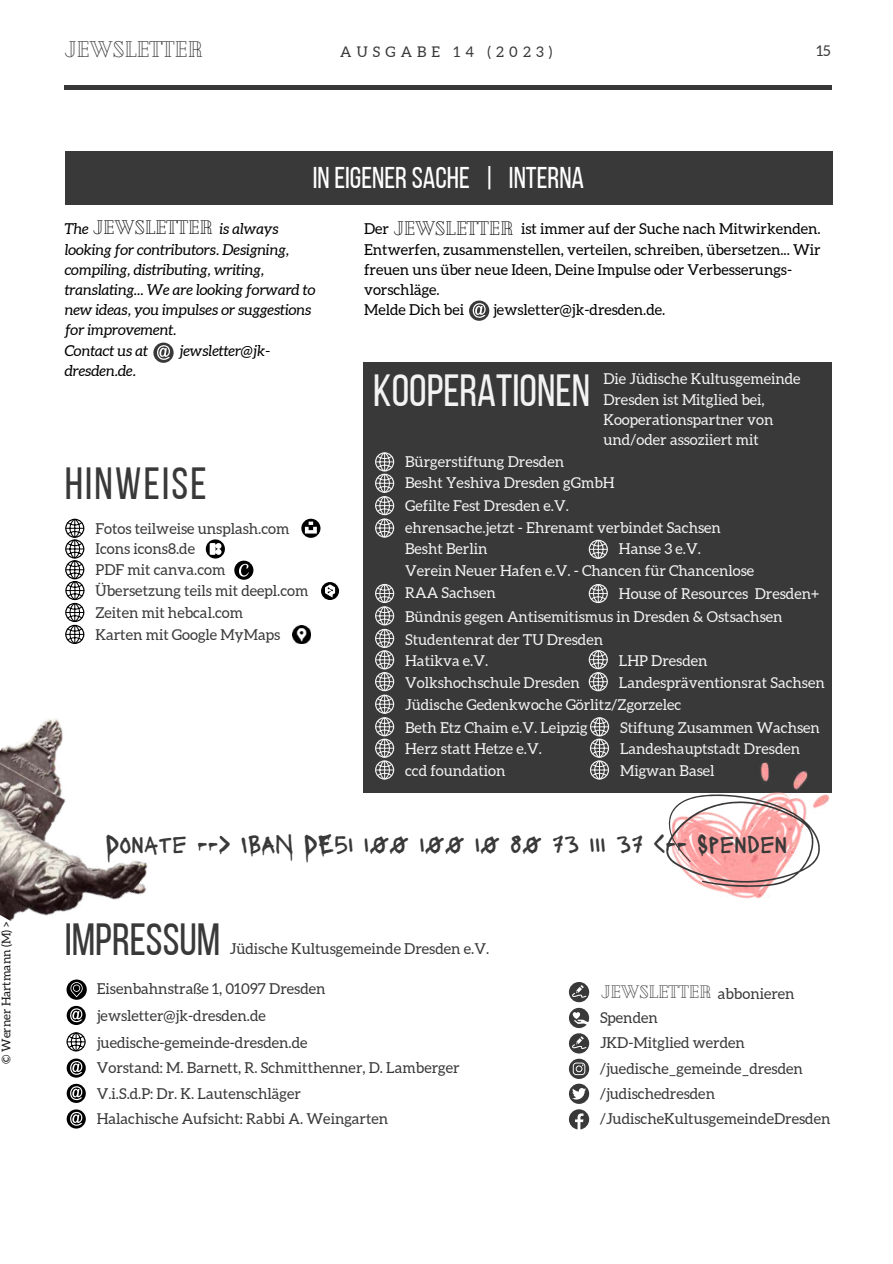
<style>
.page{position:relative;width:893px;height:1264px;background:#fff}
.page>*{position:absolute;margin:0;border:0;box-sizing:border-box;transform-origin:0 0}
.t1{font:45px "Bebas Neue";color:#f3f3f3}
.t2{font:45px "Bebas Neue";color:#393939}
.t3{font:45px "Bebas Neue";letter-spacing:.05em;color:#393939}
.t4{font:30px "Bebas Neue";color:#fff}
.t5{font:25.5px "Lacquer";color:#393939}
.t6{font:22.5px "Cheque";color:#393939}
.t7{font:19.5px "Cheque";color:#000}
.t8{font:18px "Cheque";color:#393939}
.t9{font:15px/21.9px "Aleo";color:#f3f3f3}
.t10{font:15px/21px "Aleo";color:#393939}
.t11{font:15px/20.2px "Aleo";color:#000}
.t12{font:italic 15px/20.2px "Aleo";color:#000}
.t13{font:15px "Aleo";color:#fff}
.t14{font:14.7px "Aleo";letter-spacing:.35em;color:#393939}
.t15{font:12px "Aleo";color:#1a1a1a}
.s1{font-family:"Aleo";font-size:15px}
</style>
<div class="page">
<hr style="left:65px;top:86px;width:766px;height:3px;background:#393939">
<div style="left:364px;top:363px;width:467px;height:429px;background:#393939"></div>
<svg style="left:301px;top:518px;width:19px;height:20px"></svg>
<svg style="left:206px;top:539px;width:19px;height:19px"></svg>
<svg style="left:234px;top:560px;width:19px;height:19px"></svg>
<svg style="left:569px;top:1109px;width:20px;height:20px"></svg>
<svg style="left:569px;top:982px;width:20px;height:121px"></svg>
<svg style="left:67px;top:1109px;width:19px;height:19px"></svg>
<svg style="left:67px;top:1005px;width:19px;height:20px"></svg>
<svg style="left:66px;top:979px;width:21px;height:20px"></svg>
<svg style="left:67px;top:1058px;width:19px;height:19px"></svg>
<svg style="left:66px;top:1032px;width:20px;height:19px"></svg>
<svg style="left:67px;top:1083px;width:19px;height:19px"></svg>
<svg style="left:375px;top:452px;width:19px;height:85px"></svg>
<svg style="left:321px;top:582px;width:18px;height:18px"></svg>
<svg style="left:643px;top:745px;width:189px;height:154px"></svg>
<img style="left:0;top:718px;width:148px;height:203px">
<svg style="left:469px;top:300px;width:20px;height:21px"></svg>
<svg style="left:153px;top:342px;width:21px;height:21px"></svg>
<div style="left:65px;top:151px;width:767px;height:53px;background:#393939"></div>
<svg style="left:65px;top:518px;width:19px;height:126px"></svg>
<img style="left:292px;top:625px;width:18px;height:18px">
<svg style="left:375px;top:584px;width:19px;height:195px"></svg>
<svg style="left:588px;top:650px;width:19px;height:41px"></svg>
<svg style="left:590px;top:717px;width:19px;height:62px"></svg>
<svg style="left:588px;top:584px;width:19px;height:19px"></svg>
<svg style="left:588px;top:539px;width:19px;height:20px"></svg>
<p class="t15" style="left:-1px;top:1064px;width:144px;rotate:-90deg">© Werner Hartmann (M) &gt;</p>
<h3 class="t6" style="left:65px;top:34px;width:139px">JEWSLETTER</h3>
<p class="t14" style="left:340px;top:44px;width:214px">AUSGABE 14 (2023)</p>
<p class="t14" style="left:816px;top:42px;width:16px">15</p>
<h2 class="t4" style="left:313px;top:165px;width:273px">IN EIGENERSACHE | INTERNA</h2>
<h3 class="t7" style="left:93px;top:214px;width:121px">JEWSLETTER</h3>
<h3 class="t7" style="left:394px;top:216px;width:121px">JEWSLETTER</h3>
<p class="t11" style="left:364px;top:219px;width:458px;text-indent:157px">ist immer auf der Suche nach Mitwirkenden.<br>Entwerfen, zusammenstellen, verteilen, schreiben, übersetzen... Wir freuen uns über neue Ideen, Deine Impulse oder Verbesserungs&shy;vorschläge.<br>Melde Dich bei</p>
<p class="t12" style="left:65px;top:219px;width:252px;text-indent:155px">is always looking for contributors. Designing, compiling, distributing, writing, translating... We are looking forward to new ideas, you impulses or suggestions for improvement.<br>Contact us at</p>
<p class="t12" style="left:65px;top:219px;width:26px">The</p>
<p class="t11" style="left:364px;top:219px;width:26px">Der</p>
<p class="t13" style="left:489px;top:220px;width:5px">.</p>
<p class="t11" style="left:493px;top:300px;width:174px">jewsletter@jk-dresden.de.</p>
<p class="t12" style="left:179px;top:340px;width:93px">jewsletter@jk-</p>
<p class="t12" style="left:65px;top:360px;width:73px">dresden.de.</p>
<h1 class="t3" style="left:65px;top:465px;width:143px">HINWEISE</h1>
<p class="t10" style="left:95px;top:517px;width:195px">Fotos teilweise unsplash.com</p>
<p class="t10" style="left:95px;top:538px;width:131px">Icons icons8.de<br>PDF mit canva.com</p>
<p class="t10" style="left:95px;top:579px;width:214px;line-height:21.9px">Übersetzung teils mit deepl.com<br>Zeiten mit hebcal.com</p>
<p class="t10" style="left:95px;top:624px;width:186px">Karten mit Google MyMaps</p>
<h1 class="t1" style="left:373px;top:372px;width:218px">KOOPERATIONEN</h1>
<p class="t9" style="left:603px;top:369px;width:199px;line-height:20.2px">Die Jüdische Kultusgemeinde<br>Dresden ist Mitglied bei,<br>Kooperationspartner von und/oder assoziiert mit</p>
<p class="t9" style="left:405px;top:450px;width:211px">Bürgerstiftung Dresden<br>Besht Yeshiva Dresden gGmbH<br>Gefilte Fest Dresden e.V.</p>
<p class="t9" style="left:405px;top:538px;width:350px">Besht Berlin<br>Verein Neuer Hafen e.V. - Chancen für Chancenlose</p>
<p class="t9" style="left:405px;top:516px;width:317px">ehrensache.jetzt - Ehrenamt verbindet Sachsen</p>
<p class="t9" style="left:618px;top:538px;width:84px">Hanse 3 e.V.</p>
<p class="t9" style="left:405px;top:582px;width:379px;line-height:22.4px">RAA Sachsen<br>Bündnis gegen Antisemitismus in Dresden &amp; Ostsachsen<br>Studentenrat der TU Dresden<br>Hatikva e.V.<br>Volkshochschule Dresden</p>
<p class="t9" style="left:618px;top:582px;width:202px">House of Resources Dresden+</p>
<p class="t9" style="left:618px;top:649px;width:207px">LHP Dresden<br>Landespräventionsrat Sachsen</p>
<p class="t9" style="left:620px;top:717px;width:201px">Stiftung Zusammen Wachsen<br>Landeshauptstadt Dresden<br>Migwan Basel</p>
<p class="t9" style="left:405px;top:694px;width:278px">Jüdische Gedenkwoche Görlitz/Zgorzelec<br>Beth Etz Chaim e.V. Leipzig<br>Herz statt Hetze e.V.<br>ccd foundation</p>
<h3 class="t5" style="left:105px;top:827px;width:683px">Donate --&gt; IBAN DE51 100 100 10 80 73 111 37 &lt;-- Spenden</h3>
<h1 class="t2" style="left:65px;top:921px;width:157px">IMPRESSUM</h1>
<p class="t10" style="left:230px;top:938px;width:261px">Jüdische Kultusgemeinde Dresden e.V.</p>
<p class="t10" style="left:97px;top:978px;width:230px">Eisenbahnstraße 1, 01097 Dresden</p>
<p class="t8" style="left:601px;top:979px;width:195px">JEWSLETTER <span class="s1">abbonieren</span></p>
<p class="t10" style="left:97px;top:1004px;width:170px">jewsletter@jk-dresden.de</p>
<p class="t10" style="left:600px;top:1006px;width:59px">Spenden</p>
<p class="t10" style="left:97px;top:1032px;width:212px">juedische-gemeinde-dresden.de</p>
<p class="t10" style="left:97px;top:1082px;width:205px">V.i.S.d.P: Dr. K. Lautenschläger</p>
<p class="t10" style="left:97px;top:1057px;width:364px">Vorstand: M. Barnett, R. Schmitthenner, D. Lamberger</p>
<p class="t10" style="left:600px;top:1032px;width:146px">JKD-Mitglied werden</p>
<p class="t10" style="left:599px;top:1057px;width:205px">/juedische_gemeinde_dresden</p>
<p class="t10" style="left:599px;top:1082px;width:117px">/judischedresden</p>
<p class="t10" style="left:97px;top:1108px;width:293px">Halachische Aufsicht: Rabbi A. Weingarten</p>
<p class="t10" style="left:599px;top:1108px;width:232px">/JudischeKultusgemeindeDresden</p>
</div>
